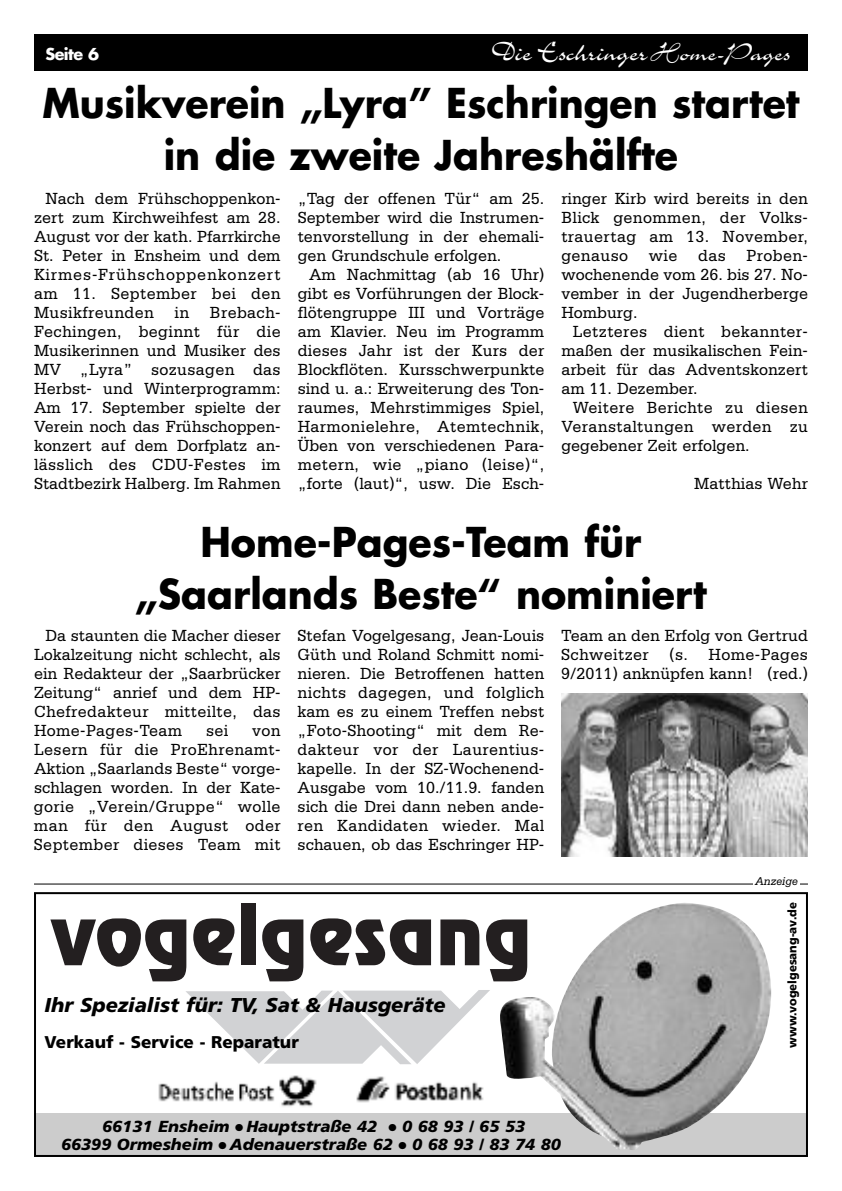
<style>
.page{position:relative;width:842px;height:1191px;background:#fff}
.page>*{position:absolute;margin:0;border:0;box-sizing:border-box;transform-origin:0 0}
.t1{font:700 40px/52.2px "Futura LT";color:#000;text-align:center;scale:.95 1}
.t2{font:30px "Charme LT";letter-spacing:-.02em;color:#fff}
.t3{font:italic 900 20px "Frutiger LT";color:#000}
.t4{font:17px/19px "Serifa LT";color:#000;text-align:justify;scale:.95 1}
.t5{font:900 17px "Frutiger LT";color:#000}
.t6{font:italic 900 16px/18px "Frutiger LT";color:#000;text-align:center}
.t7{font:700 16px "Futura LT";letter-spacing:-.035em;color:#fff}
.t8{font:900 12px "Frutiger LT";color:#000;scale:.95 1}
.t9{font:italic 12px "Serifa LT";color:#000;scale:.95 1}
.s1{font-size:28px}
</style>
<div class="page">
<div style="left:34px;top:34px;width:774px;height:37px;background:#000"></div>
<hr style="left:34px;top:883px;width:774px;height:1px;background:#000">
<div style="left:753px;top:873px;width:46px;height:15px;background:#fff"></div>
<svg style="left:186px;top:990px;width:304px;height:74px"></svg>
<div style="left:34px;top:1114px;width:774px;height:43px;background:#ccc"></div>
<img style="left:500px;top:903px;width:271px;height:247px">
<img style="left:158px;top:1075px;width:159px;height:32px">
<img style="left:356px;top:1076px;width:128px;height:27px">
<svg style="left:50px;top:918px;width:136px;height:63px"></svg>
<svg style="left:193px;top:918px;width:42px;height:47px"></svg>
<div style="left:241px;top:903px;width:14px;height:62px;background:#231f20"></div>
<svg style="left:262px;top:919px;width:41px;height:62px"></svg>
<svg style="left:310px;top:918px;width:121px;height:47px"></svg>
<svg style="left:440px;top:919px;width:39px;height:46px"></svg>
<svg style="left:486px;top:919px;width:41px;height:62px"></svg>
<div style="left:34px;top:892px;width:774px;height:265px;border:2px solid #000"></div>
<img style="left:561px;top:693px;width:247px;height:163px">
<p class="t7" style="left:45px;top:47px;width:55px">Seite 6</p>
<h2 class="t2" style="left:491px;top:42px;width:301px">Die Eschringer<span class="s1">Home-Pages</span></h2>
<h1 class="t1" style="left:42px;top:80px;width:799px">Musikverein „Lyra” Eschringen startet in die zweite Jahreshälfte</h1>
<p class="t4" style="left:34px;top:190px;width:261px;text-indent:11px">Nach dem Frühschoppenkon&shy;zert zum Kirchweihfest am 28.<br>August vor der kath. Pfarrkirche St. Peter in Ensheim und dem Kirmes-Frühschoppenkonzert am 11. September bei den Musikfreunden in Brebach-Fechingen, beginnt für die Musikerinnen und Musiker des MV „Lyra” sozusagen das Herbst- und Winterprogramm:<br>Am 17. September spielte der Verein noch das Frühschoppen&shy;konzert auf dem Dorfplatz an&shy;lässlich des CDU-Festes im Stadtbezirk Halberg. Im Rahmen</p>
<p class="t4" style="left:298px;top:190px;width:261px">„Tag der offenen Tür“ am 25.<br>September wird die Instrumen&shy;tenvorstellung in der ehemali&shy;gen Grundschule erfolgen.</p>
<p class="t4" style="left:298px;top:266px;width:261px;text-indent:11px">Am Nachmittag (ab 16 Uhr) gibt es Vorführungen der Block&shy;flötengruppe III und Vorträge am Klavier. Neu im Programm dieses Jahr ist der Kurs der Blockflöten. Kursschwerpunkte sind u. a.: Erweiterung des Ton&shy;raumes, Mehrstimmiges Spiel, Harmonielehre, Atemtechnik, Üben von verschiedenen Para&shy;metern, wie „piano (leise)“, „forte (laut)“, usw. Die Esch-</p>
<p class="t4" style="left:561px;top:190px;width:261px">ringer Kirb wird bereits in den Blick genommen, der Volks&shy;trauertag am 13. November, genauso wie das Proben&shy;wochenende vom 26. bis 27. No&shy;vember in der Jugendherberge Homburg.</p>
<p class="t4" style="left:561px;top:323px;width:261px;text-indent:11px">Letzteres dient bekannter&shy;maßen der musikalischen Fein&shy;arbeit für das Adventskonzert am 11. Dezember.</p>
<p class="t4" style="left:561px;top:399px;width:261px;text-indent:11px">Weitere Berichte zu diesen Veranstaltungen werden zu gegebener Zeit erfolgen.</p>
<p class="t4" style="left:694px;top:475px;width:121px">Matthias Wehr</p>
<h1 class="t1" style="left:135px;top:519px;width:603px">Home-Pages-Team für „Saarlands Beste“ nominiert</h1>
<p class="t4" style="left:34px;top:627px;width:261px;text-indent:11px">Da staunten die Macher dieser Lokalzeitung nicht schlecht, als ein Redakteur der „Saarbrücker Zeitung“ anrief und dem HP-Chefredakteur mitteilte, das Home-Pages-Team</p>
<p class="t4" style="left:206px;top:722px;width:25px">sei</p>
<p class="t4" style="left:34px;top:722px;width:261px;text-indent:218px">von Lesern für die ProEhrenamt-Aktion „Saarlands Beste“ vorge&shy;schlagen worden. In der Kate&shy;gorie „Verein/Gruppe“ wolle man für den August oder September dieses Team mit</p>
<p class="t4" style="left:298px;top:627px;width:261px">Stefan Vogelgesang, Jean-Louis Güth und Roland Schmitt nomi&shy;nieren. Die Betroffenen hatten nichts dagegen, und folglich kam es zu einem Treffen nebst „Foto-Shooting“ mit dem Re&shy;dakteur vor der Laurentius&shy;kapelle. In der SZ-Wochenend-Ausgabe vom 10./11.9. fanden sich die Drei dann neben ande&shy;ren Kandidaten wieder. Mal schauen, ob das Eschringer HP-</p>
<p class="t4" style="left:561px;top:627px;width:261px">Team an den Erfolg von Gertrud Schweitzer (s. Home-Pages 9/2011) anknüpfen kann! (red.)</p>
<p class="t9" style="left:755px;top:877px;width:47px">Anzeige</p>
<p class="t3" style="left:45px;top:997px;width:403px">Ihr Spezialist für: TV, Sat &amp; Hausgeräte</p>
<p class="t5" style="left:45px;top:1035px;width:256px">Verkauf - Service - Reparatur</p>
<p class="t6" style="left:61px;top:1119px;width:501px">66131 Ensheim ● Hauptstraße 42 ● 0 68 93 / 65 53<br>66399 Ormesheim ● Adenauerstraße 62 ● 0 68 93 / 83 74 80</p>
<p class="t8" style="left:787px;top:1048px;width:155px;rotate:-90deg">www.vogelgesang-av.de</p>
</div>
